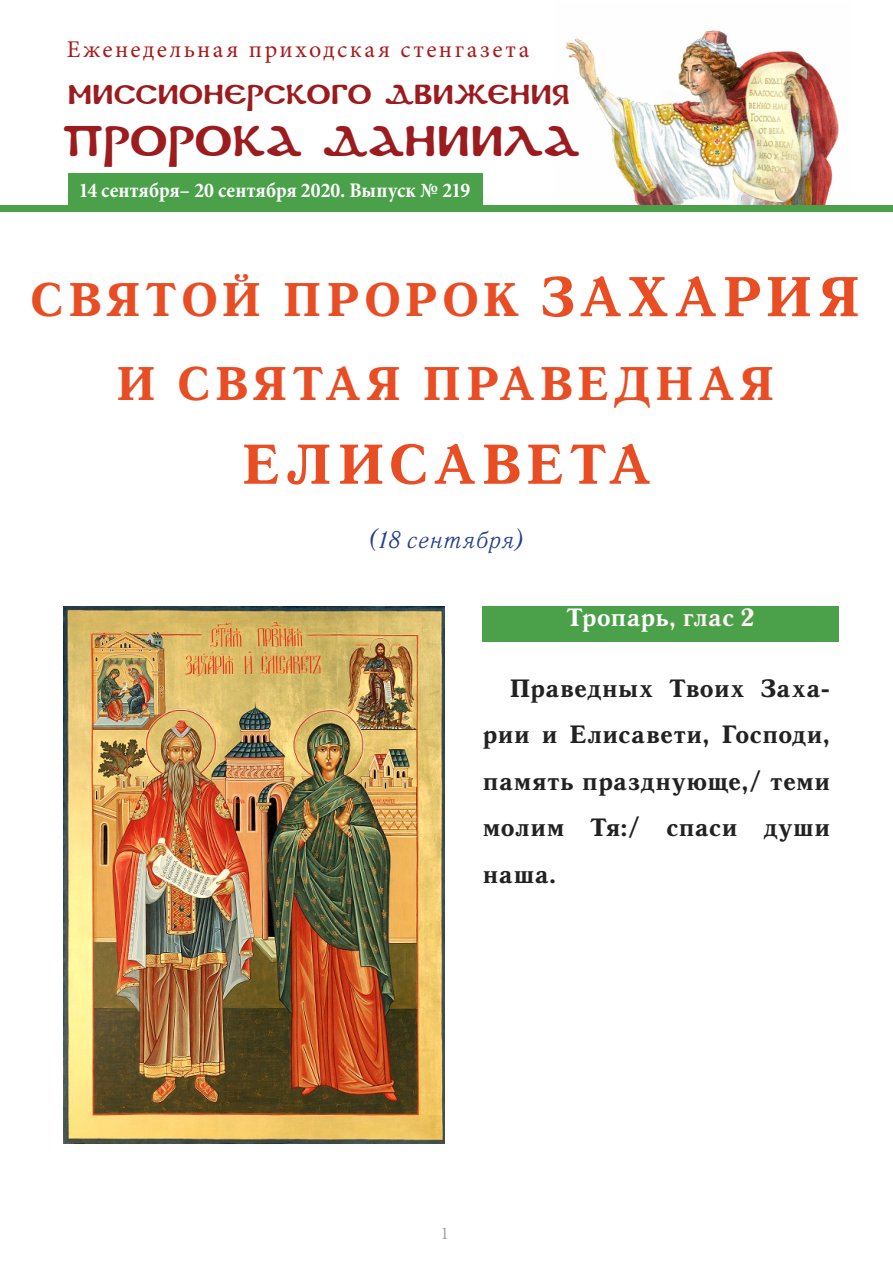
<style>
.page{position:relative;width:893px;height:1263px;background:#fff}
.page>*{position:absolute;margin:0;border:0;box-sizing:border-box;transform-origin:0 0}
.Название{font:700 57px "Quant Antiqua C";letter-spacing:.085em;color:#e84d24}
.Название-2{font:700 48px "Quant Antiqua C";letter-spacing:.09em;color:#e84d24}
.t1{font:42px "DS Coptic";letter-spacing:.005em;color:#9b1b1e}
.t2{font:27px "DS Coptic";letter-spacing:.005em;color:#9b1b1e}
.Апостол__Тема_жирный{font:700 25.5px/46.5px "Antiqua";letter-spacing:-.01em;color:#222;text-align:justify}
.Тропарь_белый{font:700 25.5px "Quant Antiqua C";letter-spacing:-.015em;color:#fff}
.t3{font:24px "Minion Pro";letter-spacing:.105em;color:#aa181b}
.Курсив_число_святого{font:italic 24px "Quant Antiqua C";color:#253f8e}
.t4{font:700 condensed 21px "Minion Pro";color:#fff}
.t5{font:18px "Minion Pro";color:#9fa9a4}
.s1{font-size:57px}
.s2{color:#fff2f2}
</style>
<div class="page">
<img style="left:555px;top:30px;width:295px;height:176px">
<div style="left:68px;top:174px;width:415px;height:35px;background:#4aa14a"></div>
<div style="left:0;top:206px;width:893px;height:6px;background:#4aa14a"></div>
<div style="left:483px;top:607px;width:356px;height:35px;background:#4aa14a"></div>
<img style="left:64px;top:606px;width:381px;height:538px">
<p class="t3" style="left:67px;top:33px;width:464px">Еженедельная приходская стенгазета</p>
<p class="t2" style="left:68px;top:77px;width:504px">Миссионерского движения</p>
<p class="t1" style="left:62px;top:113px;width:519px">ПРОРОКА ДАНИИЛА</p>
<p class="t4" style="left:79px;top:176px;width:393px">14 сентября– 20 сентября 2020. Выпуск № 219</p>
<p class="Название-2" style="left:30px;top:274px;width:832px">СВЯТОЙ ПРОРОК <span class="s1">ЗАХАРИЯ</span></p>
<p class="Название-2" style="left:116px;top:358px;width:661px">И СВЯТАЯ ПРАВЕДНАЯ</p>
<p class="Название" style="left:241px;top:434px;width:410px">ЕЛИСАВЕТА</p>
<p class="Курсив_число_святого" style="left:367px;top:526px;width:160px">(18 сентября)</p>
<p class="Тропарь_белый" style="left:567px;top:604px;width:190px">Тропарь<span class="s2">, глас 2</span></p>
<p class="Апостол__Тема_жирный" style="left:483px;top:665px;width:349px;text-indent:27px">Праведных Твоих Заха&shy;рии и Елисавети, Господи, память празднующе,/ теми молим Тя:/ спаси души наша.</p>
<p class="t5" style="left:440px;top:1221px;width:10px">1</p>
</div>
